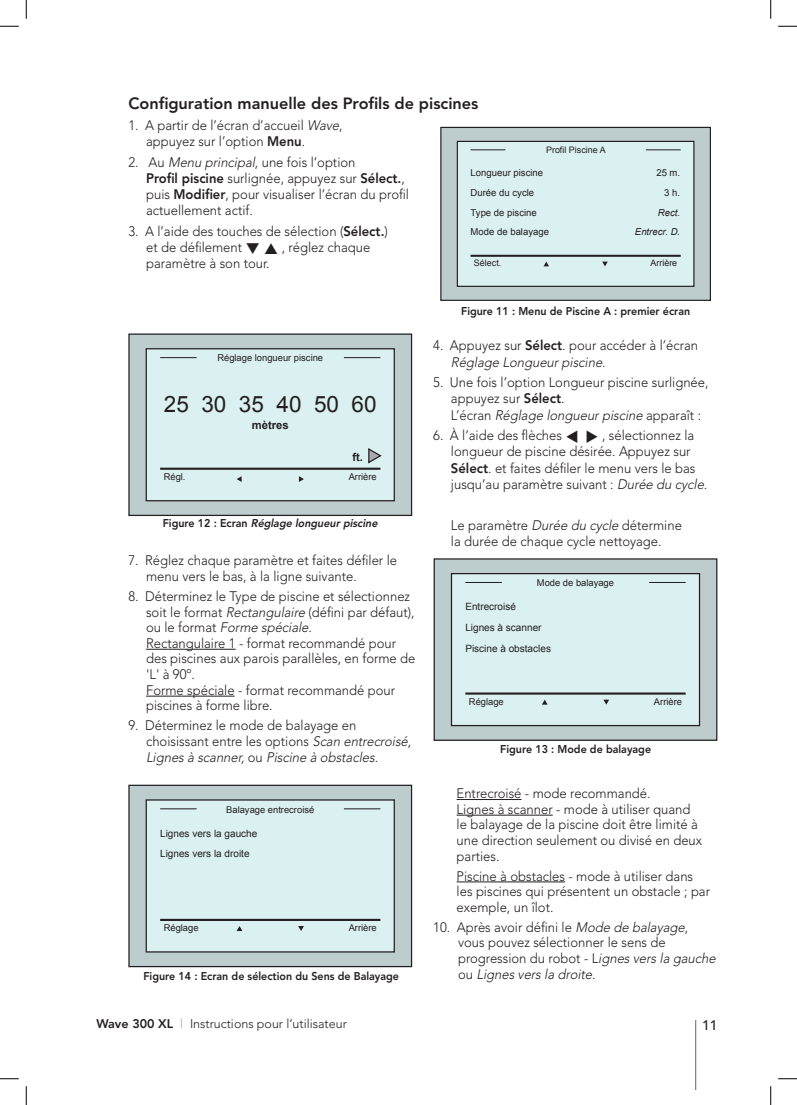
<style>
.page{position:relative;width:797px;height:1105px;background:#fff}
.page>*{position:absolute;margin:0;border:0;box-sizing:border-box;transform-origin:0 0}
.t1{font:22.5px "Arial";color:#231f20}
.t2{font:800 16.25px "Avenir LT";color:#231f20}
.t3{font:300 13.75px/15.6px "Avenir LT";color:#231f20;scale:.95 1}
.t4{font:500 13.75px "Avenir LT";color:#231f20}
.t5{font:300 12.5px "Avenir LT";color:#231f20}
.t6{font:800 11.25px "Avenir LT";color:#231f20;scale:.95 1}
.t7{font:italic 800 11.25px "Avenir LT";letter-spacing:-.22em;color:#231f20;scale:.95 1}
.t8{font:700 11.25px "Arial";color:#231f20}
.t9{font:10px/20.6px "Arial";color:#231f20}
.t10{font:9.5px "Arial";color:#231f20}
.t11{font:italic 9.5px "Arial";color:#231f20}
.t12{font:9.38px "Arial";color:#231f20}
.t13{font:9px "Arial";color:#231f20}
.s1{font-style:italic}
.s2{font-weight:800}
.s3{font-style:normal}
.s4{font-weight:400;color:#a8a9ad}
</style>
<div class="page">
<hr style="left:695px;top:1020px;width:1px;height:69px;background:#808285">
<hr style="left:146px;top:649px;width:90px;height:1px;background:#231f20">
<hr style="left:146px;top:696px;width:89px;height:1px;background:#231f20">
<hr style="left:456px;top:799px;width:65px;height:1px;background:#231f20">
<hr style="left:456px;top:815px;width:96px;height:1px;background:#231f20">
<hr style="left:456px;top:881px;width:109px;height:1px;background:#231f20">
<div style="left:441px;top:127px;width:269px;height:173px;background:#bdcccd"></div>
<div style="left:440px;top:127px;width:271px;height:174px;border:1px solid #231f20"></div>
<div style="left:457px;top:141px;width:237px;height:145px;background:#dbf0f1"></div>
<div style="left:457px;top:141px;width:237px;height:146px;border:1px solid #231f20"></div>
<hr style="left:470px;top:255px;width:210px;height:2px;background:#231f20">
<svg style="left:602px;top:262px;width:5px;height:4px"></svg>
<svg style="left:543px;top:262px;width:6px;height:4px"></svg>
<hr style="left:470px;top:149px;width:35px;height:1px;background:#231f20">
<hr style="left:646px;top:149px;width:34px;height:1px;background:#231f20">
<div style="left:129px;top:334px;width:282px;height:181px;background:#bdcccd"></div>
<div style="left:128px;top:333px;width:284px;height:183px;border:1px solid #231f20"></div>
<div style="left:146px;top:349px;width:248px;height:152px;background:#dbf0f1"></div>
<div style="left:146px;top:348px;width:249px;height:153px;border:1px solid #231f20"></div>
<hr style="left:160px;top:468px;width:220px;height:2px;background:#231f20">
<hr style="left:160px;top:357px;width:37px;height:1px;background:#231f20">
<hr style="left:344px;top:357px;width:36px;height:1px;background:#231f20">
<svg style="left:299px;top:476px;width:5px;height:6px"></svg>
<svg style="left:237px;top:476px;width:4px;height:6px"></svg>
<svg style="left:368px;top:448px;width:14px;height:16px"></svg>
<div style="left:434px;top:559px;width:282px;height:181px;background:#bdcccd"></div>
<div style="left:433px;top:558px;width:284px;height:183px;border:1px solid #231f20"></div>
<div style="left:451px;top:574px;width:248px;height:151px;background:#dbf0f1"></div>
<div style="left:451px;top:573px;width:249px;height:153px;border:1px solid #231f20"></div>
<hr style="left:465px;top:692px;width:220px;height:3px;background:#231f20">
<svg style="left:603px;top:700px;width:6px;height:5px"></svg>
<svg style="left:542px;top:700px;width:5px;height:5px"></svg>
<hr style="left:465px;top:582px;width:37px;height:1px;background:#231f20">
<hr style="left:649px;top:582px;width:36px;height:1px;background:#231f20">
<div style="left:129px;top:785px;width:282px;height:181px;background:#bdcccd"></div>
<div style="left:128px;top:785px;width:284px;height:182px;border:1px solid #231f20"></div>
<div style="left:146px;top:800px;width:248px;height:152px;background:#dbf0f1"></div>
<div style="left:146px;top:799px;width:249px;height:153px;border:1px solid #231f20"></div>
<hr style="left:160px;top:919px;width:220px;height:2px;background:#231f20">
<svg style="left:298px;top:926px;width:6px;height:5px"></svg>
<svg style="left:237px;top:926px;width:5px;height:5px"></svg>
<hr style="left:160px;top:808px;width:37px;height:1px;background:#231f20">
<hr style="left:344px;top:808px;width:36px;height:1px;background:#231f20">
<svg style="left:0;top:25px;width:19px;height:2px"></svg>
<svg style="left:778px;top:25px;width:19px;height:2px"></svg>
<svg style="left:0;top:1078px;width:19px;height:1px"></svg>
<svg style="left:778px;top:1078px;width:19px;height:1px"></svg>
<svg style="left:25px;top:0;width:2px;height:19px"></svg>
<svg style="left:25px;top:1086px;width:2px;height:19px"></svg>
<svg style="left:770px;top:0;width:1px;height:19px"></svg>
<svg style="left:770px;top:1086px;width:1px;height:19px"></svg>
<p class="t2" style="left:128px;top:94px;width:351px">Configuration manuelle des Profils de piscines</p>
<p class="t3" style="left:146px;top:117px;width:208px;line-height:16.2px;text-indent:-18px">1. A partir de l’écran d’accueil <span class="s1">Wave</span>, appuyez sur l’option <span class="s2">Menu</span>.</p>
<p class="t3" style="left:146px;top:154px;width:278px;line-height:16.2px;text-indent:-18px">2. Au <span class="s1">Menu principal</span>, une fois l’option<br><span class="s2">Profil piscine</span> surlignée, appuyez sur <span class="s2">Sélect.</span>, puis <span class="s2">Modifier</span>, pour visualiser l’écran du profil actuellement actif.</p>
<p class="t3" style="left:146px;top:223px;width:256px;line-height:16.2px;text-indent:-18px">3. A l’aide des touches de sélection (<span class="s2">Sélect.</span>) et de défilement ❑</p>
<p class="t13" style="left:546px;top:145px;width:61px">Profil Piscine A</p>
<p class="t10" style="left:470px;top:168px;width:74px">Longueur piscine</p>
<p class="t10" style="left:656px;top:168px;width:25px">25 m.</p>
<p class="t10" style="left:470px;top:187px;width:65px">Durée du cycle</p>
<p class="t10" style="left:664px;top:187px;width:17px">3 h.</p>
<p class="t10" style="left:470px;top:207px;width:68px">Type de piscine</p>
<p class="t11" style="left:658px;top:207px;width:24px">Rect.</p>
<p class="t10" style="left:470px;top:227px;width:80px">Mode de balayage</p>
<p class="t11" style="left:635px;top:227px;width:47px">Entrecr. D.</p>
<p class="t3" style="left:282px;top:240px;width:95px">, réglez chaque</p>
<p class="t3" style="left:146px;top:256px;width:131px">paramètre à son tour.</p>
<p class="t12" style="left:217px;top:352px;width:107px">Réglage longueur piscine</p>
<p class="t1" style="left:164px;top:389px;width:214px">25 30 35 40 50 60</p>
<p class="t8" style="left:252px;top:417px;width:38px">mètres</p>
<p class="t8" style="left:352px;top:449px;width:12px">ft.</p>
<p class="t12" style="left:164px;top:470px;width:23px">Régl.</p>
<p class="t12" style="left:349px;top:470px;width:30px">Arrière</p>
<p class="t7" style="left:163px;top:516px;width:230px"><span class="s3">F i g u re 1 2 : E c ra n</span> Réglage longueur piscine</p>
<p class="t3" style="left:146px;top:553px;width:266px;text-indent:-18px">7. Réglez chaque paramètre et faites défiler le menu vers le bas, à la ligne suivante.</p>
<p class="t3" style="left:146px;top:588px;width:285px;text-indent:-18px">8. Déterminez le Type de piscine et sélectionnez soit le format <span class="s1">Rectangulaire</span> (défini par défaut), o u l e fo r m a t <span class="s1">Forme spéciale.<br></span>Rectangulaire 1 - format recommandé pour des piscines aux parois parallèles, en forme de 'L' à 90º.<br>Forme spéciale - format recommandé pour piscines à forme libre.</p>
<p class="t3" style="left:146px;top:718px;width:280px;text-indent:-18px">9. Déterminez le mode de balayage en choisissant entre les options <span class="s1">Scan entrecroisé</span>,<br><span class="s1">Lignes à scanner,</span>o u <span class="s1">Piscine à obstacles.</span></p>
<p class="t12" style="left:226px;top:804px;width:90px">Balayage entrecroisé</p>
<p class="t9" style="left:160px;top:823px;width:99px">Lignes vers la gauche<br>Lignes vers la droite</p>
<p class="t12" style="left:164px;top:922px;width:36px">Réglage</p>
<p class="t12" style="left:349px;top:922px;width:30px">Arrière</p>
<p class="t6" style="left:143px;top:970px;width:270px">Figure 14 : Ecran de sélection du Sens de Balayage</p>
<p class="t13" style="left:474px;top:258px;width:29px">Sélect.</p>
<p class="t13" style="left:650px;top:258px;width:28px">Arrière</p>
<p class="t6" style="left:461px;top:304px;width:243px">Figure 11 : Menu de Piscine A : premier écran</p>
<p class="t3" style="left:451px;top:338px;width:262px;line-height:16.2px;text-indent:-18px">4. Appuyez sur <span class="s2">Sélect</span>. pour accéder à l’écran<br><span class="s1">Réglage Longueurpiscine</span>.</p>
<p class="t3" style="left:451px;top:374px;width:273px;line-height:16.2px;text-indent:-18px">5. Une fois l’option Longueur piscine surlignée, appuyez sur <span class="s2">Sélect</span>.<br>L’ é c ra n <span class="s1">Réglage longueurpiscine</span> a p p a raît :</p>
<p class="t3" style="left:451px;top:427px;width:274px;line-height:16.2px;text-indent:-18px">6. À l’aide des flèches ▼ ◆ , sélectionnez la longueur de piscine désirée. Appuyez sur <span class="s2">Sélect</span>. et faites défiler le menu vers le bas jusqu’au paramètre suivant : <span class="s1">Durée du cycle.</span></p>
<p class="t3" style="left:451px;top:517px;width:245px">Le paramètre <span class="s1">Durée du cycle</span> détermine la durée de chaque cycle nettoyage.</p>
<p class="t12" style="left:537px;top:578px;width:79px">Mode de balayage</p>
<p class="t9" style="left:465px;top:596px;width:87px">Entrecroisé<br>Lignes à scanner<br>Piscine à obstacles</p>
<p class="t12" style="left:469px;top:696px;width:36px">Réglage</p>
<p class="t12" style="left:654px;top:696px;width:30px">Arrière</p>
<p class="t6" style="left:500px;top:743px;width:160px">Figure 13 : Mode de balayage</p>
<p class="t3" style="left:456px;top:786px;width:260px">Entrecroisé - mode recommandé.<br>Lignes à scanner - mode à utiliser quand le balayage de la piscine doit être limité à une direction seulement ou divisé en deux parties.</p>
<p class="t3" style="left:456px;top:868px;width:268px">Piscine à obstacles - mode à utiliser dans les piscines qui présentent un obstacle ; par exemple, un îlot.</p>
<p class="t3" style="left:458px;top:919px;width:276px;text-indent:-25px">10. Après avoir défini le <span class="s1">Mode de balayage</span>,<br>vous pouvez sélectionner le sens de progression du robot - L<span class="s1">ignes vers la gauche </span>o u <span class="s1">Lignes vers la droite</span>.</p>
<p class="t5" style="left:96px;top:1016px;width:252px"><span class="s2">Wave 300 XL</span> <span class="s4">|</span> Instructions pour l’utilisateur</p>
<p class="t4" style="left:702px;top:1018px;width:17px">11</p>
</div>
